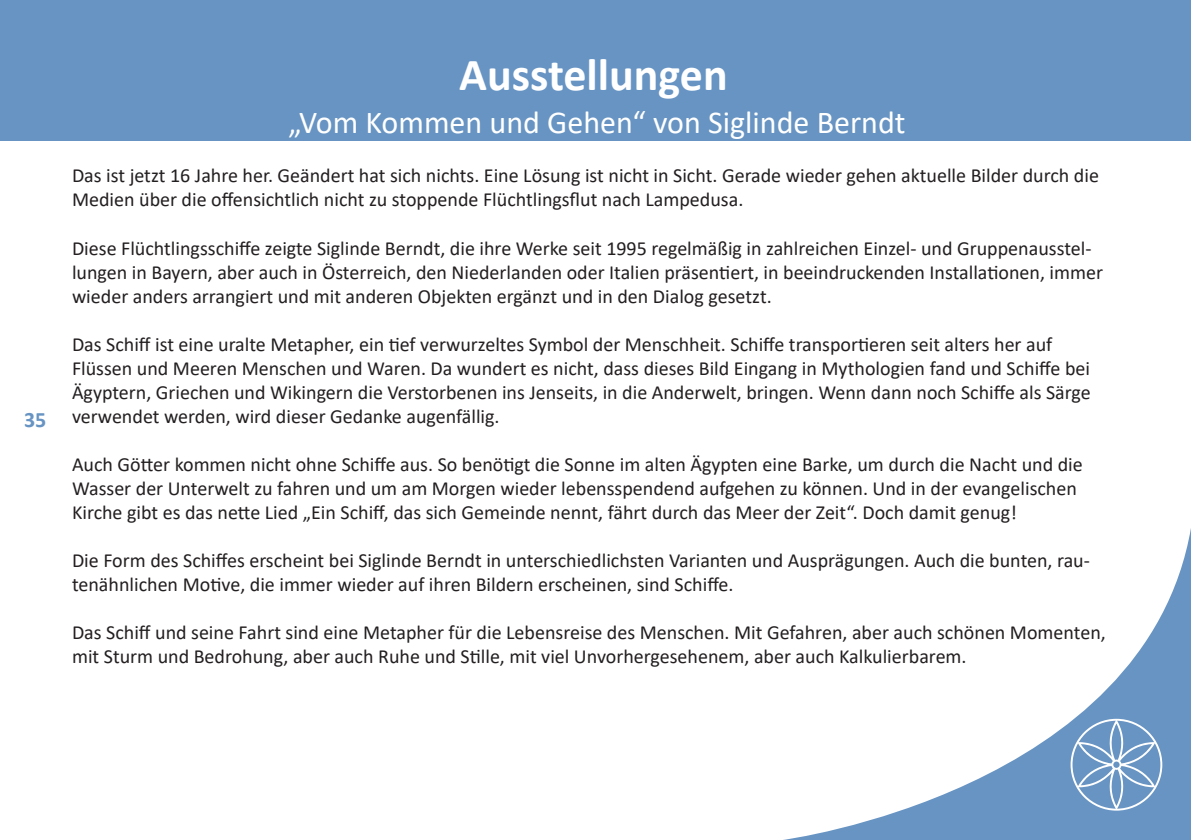
<style>
.page{position:relative;width:1191px;height:840px;background:#fff}
.page>*{position:absolute;margin:0;border:0;box-sizing:border-box;transform-origin:0 0}
.t1{font:700 46px "Calibri";color:#fff}
.t2{font:32px "Calibri";color:#fff}
.t3{font:700 22px "Calibri";color:#6794c3}
.t4{font:20px/24px "Calibri";color:#231f20}
</style>
<div class="page">
<svg style="left:789px;top:528px;width:402px;height:311px"></svg>
<svg style="left:1070px;top:718px;width:92px;height:92px;background:#82a7cd"></svg>
<div style="left:0;top:0;width:1191px;height:141px;background:#6794c3"></div>
<p class="t3" style="left:24px;top:410px;width:24px">35</p>
<h1 class="t1" style="left:459px;top:57px;width:270px">Ausstellungen</h1>
<h2 class="t2" style="left:289px;top:111px;width:618px">„Vom Kommen und Gehen“ von Siglinde Berndt</h2>
<p class="t4" style="left:72px;top:163px;width:1028px">Das ist jetzt 16 Jahre her. Geändert hat sich nichts. Eine Lösung ist nicht in Sicht. Gerade wieder gehen aktuelle Bilder durch die<br>Medien über die offensichtlich nicht zu stoppende Flüchtlingsflut nach Lampedusa.</p>
<p class="t4" style="left:72px;top:235px;width:1032px">Diese Flüchtlingsschiffe zeigte Siglinde Berndt, die ihre Werke seit 1995 regelmäßig in zahlreichen Einzel- und Gruppenausstel&shy;lungen in Bayern, aber auch in Österreich, den Niederlanden oder Italien präsentiert, in beeindruckenden Installationen, immer wieder anders arrangiert und mit anderen Objekten ergänzt und in den Dialog gesetzt.</p>
<p class="t4" style="left:72px;top:331px;width:1020px">Das Schiff ist eine uralte Metapher, ein tief verwurzeltes Symbol der Menschheit. Schiffe transportieren seit alters her auf Flüssen und Meeren Menschen und Waren. Da wundert es nicht, dass dieses Bild Eingang in Mythologien fand und Schiffe bei Ägyptern, Griechen und Wikingern die Verstorbenen ins Jenseits, in die Anderwelt, bringen. Wenn dann noch Schiffe als Särge verwendet werden, wird dieser Gedanke augenfällig.</p>
<p class="t4" style="left:72px;top:451px;width:1012px">Auch Götter kommen nicht ohne Schiffe aus. So benötigt die Sonne im alten Ägypten eine Barke, um durch die Nacht und die<br>Wasser der Unterwelt zu fahren und um am Morgen wieder lebensspendend aufgehen zu können. Und in der evangelischen<br>Kirche gibt es das nette Lied „Ein Schiff, das sich Gemeinde nennt, fährt durch das Meer der Zeit“. Doch damit genug!</p>
<p class="t4" style="left:72px;top:547px;width:1019px">Die Form des Schiffes erscheint bei Siglinde Berndt in unterschiedlichsten Varianten und Ausprägungen. Auch die bunten, rau&shy;tenähnlichen Motive, die immer wieder auf ihren Bildern erscheinen, sind Schiffe.</p>
<p class="t4" style="left:72px;top:619px;width:1035px">Das Schiff und seine Fahrt sind eine Metapher für die Lebensreise des Menschen. Mit Gefahren, aber auch schönen Momenten, mit Sturm und Bedrohung, aber auch Ruhe und Stille, mit viel Unvorhergesehenem, aber auch Kalkulierbarem.</p>
</div>
